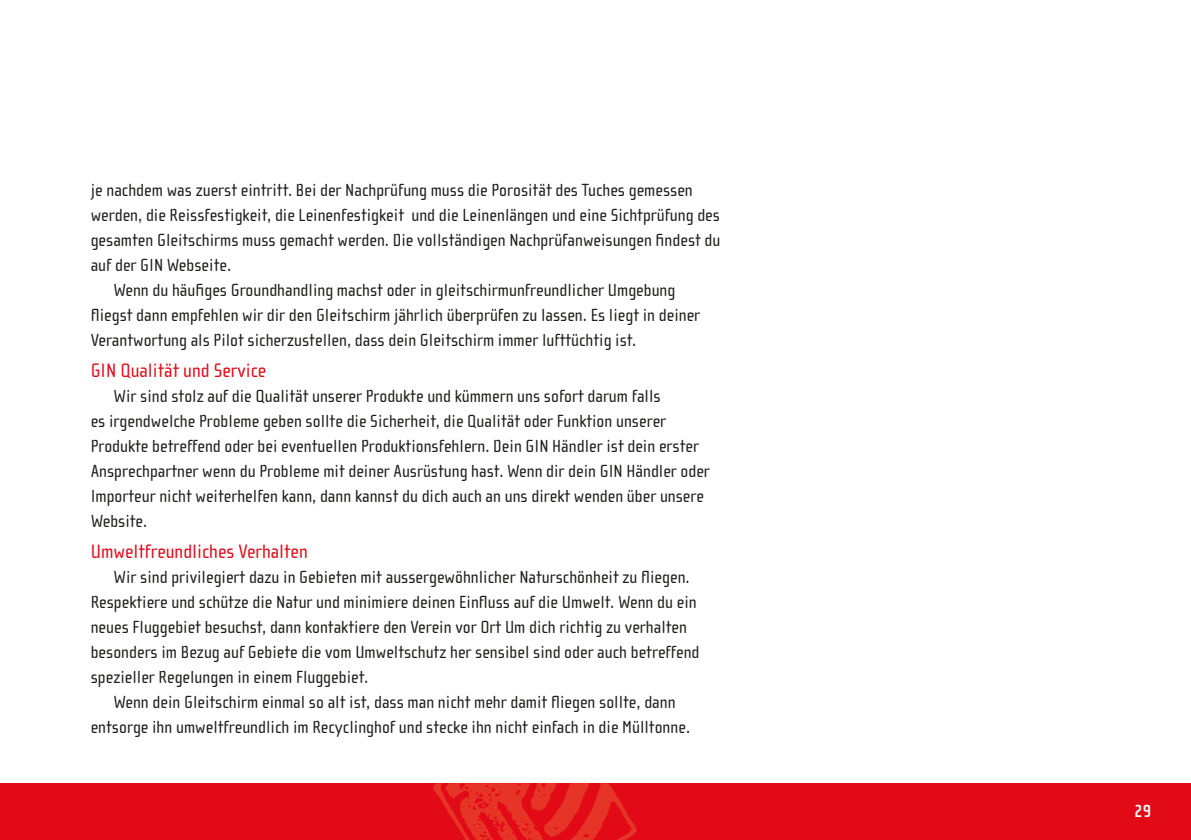
<style>
.page{position:relative;width:1191px;height:840px;background:#fff}
.page>*{position:absolute;margin:0;border:0;box-sizing:border-box;transform-origin:0 0}
.Man_subhead1{font:20px "Cholla Sans OT";color:#e30a18}
.Man_body{font:18px/25px "Cholla Sans OT";color:#1d1d1b}
.t1{font:700 18px "Cholla Sans OT";color:#fff}
</style>
<div class="page">
<div style="left:0;top:782px;width:1191px;height:57px;background:#e30a18"></div>
<svg style="left:430px;top:782px;width:209px;height:57px"></svg>
<p class="Man_body" style="left:91px;top:178px;width:631px">je nachdem was zuerst eintritt. Bei der Nachprüfung muss die Porosität des Tuches gemessen werden, die Reissfestigkeit, die Leinenfestigkeit und die Leinenlängen und eine Sichtprüfung des gesamten Gleitschirms muss gemacht werden. Die vollständigen Nachprüfanweisungen findest du auf der GIN Webseite.</p>
<p class="Man_body" style="left:91px;top:278px;width:611px;text-indent:23px">Wenn du häufiges Groundhandling machst oder in gleitschirmunfreundlicher Umgebung fliegst dann empfehlen wir dir den Gleitschirm jährlich überprüfen zu lassen. Es liegt in deiner<br>Verantwortung als Pilot sicherzustellen, dass dein Gleitschirm immer lufttüchtig ist.</p>
<p class="Man_subhead1" style="left:91px;top:359px;width:177px">GIN Qualität und Service</p>
<p class="Man_body" style="left:91px;top:383px;width:620px;text-indent:23px">Wir sind stolz auf die Qualität unserer Produkte und kümmern uns sofort darum falls<br>es irgendwelche Probleme geben sollte die Sicherheit, die Qualität oder Funktion unserer Produkte betreffend oder bei eventuellen Produktionsfehlern. Dein GIN Händler ist dein erster Ansprechpartner wenn du Probleme mit deiner Ausrüstung hast. Wenn dir dein GIN Händler oder Importeur nicht weiterhelfen kann, dann kannst du dich auch an uns direkt wenden über unsere Website.</p>
<p class="Man_subhead1" style="left:91px;top:540px;width:219px">Umweltfreundliches Verhalten</p>
<p class="Man_body" style="left:91px;top:564px;width:610px;text-indent:23px">Wir sind privilegiert dazu in Gebieten mit aussergewöhnlicher Naturschönheit zu fliegen.<br>Respektiere und schütze die Natur und minimiere deinen Einfluss auf die Umwelt. Wenn du ein neues Fluggebiet besuchst, dann kontaktiere den Verein vor Ort Um dich richtig zu verhalten besonders im Bezug auf Gebiete die vom Umweltschutz her sensibel sind oder auch betreffend spezieller Regelungen in einem Fluggebiet.</p>
<p class="Man_body" style="left:91px;top:689px;width:601px;text-align:center">Wenn dein Gleitschirm einmal so alt ist, dass man nicht mehr damit fliegen sollte, dann entsorge ihn umweltfreundlich im Recyclinghof und stecke ihn nicht einfach in die Mülltonne.</p>
<p class="t1" style="left:1134px;top:800px;width:19px">29</p>
</div>
